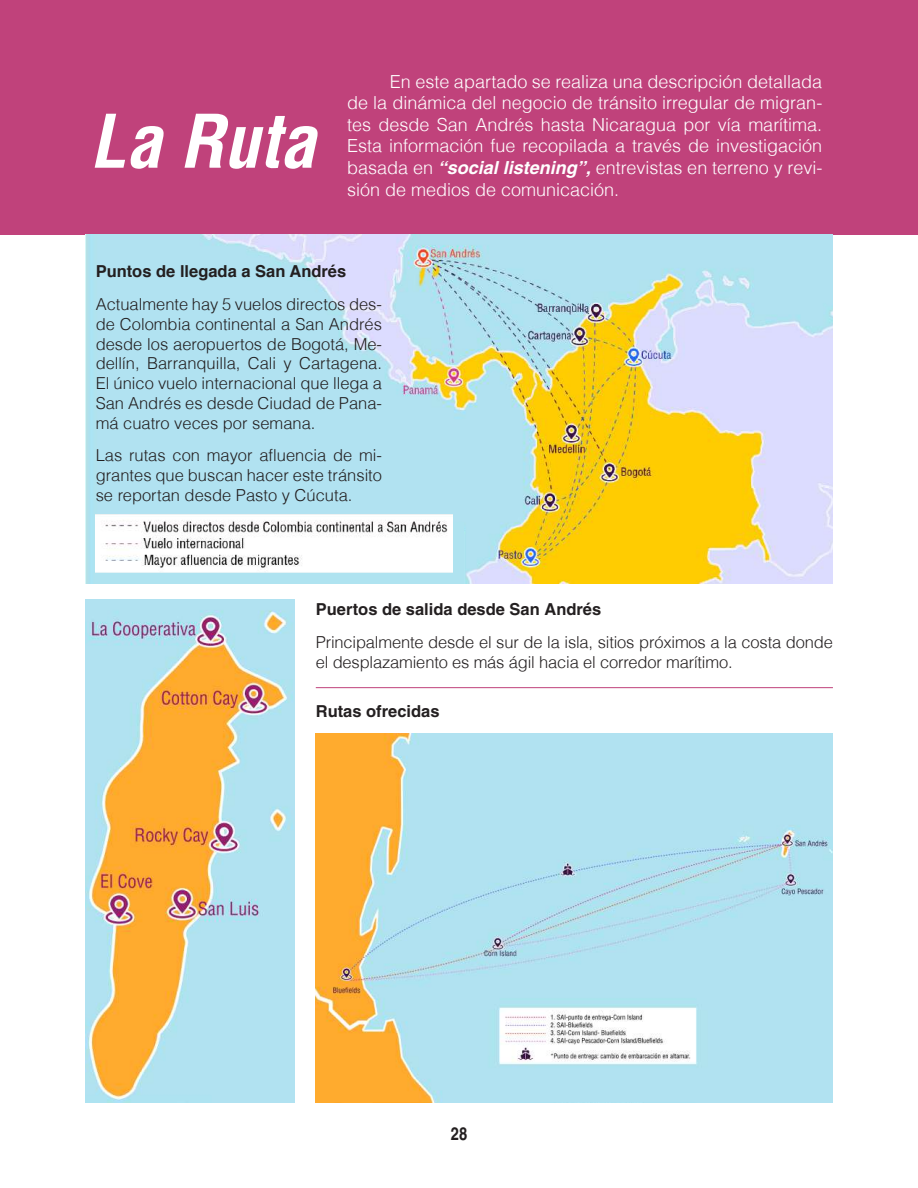
<style>
.page{position:relative;width:918px;height:1188px;background:#fff}
.page>*{position:absolute;margin:0;border:0;box-sizing:border-box;transform-origin:0 0}
.t1{font:italic 700 condensed 72px "Helvetica CE";color:#fff}
.t2{font:300 18px/21.6px "Helvetica";color:#fff;text-align:justify}
.t3{font:700 condensed 18px "Helvetica CE";color:#231f20}
.t4{font:300 16.5px/19.8px "Helvetica";letter-spacing:-.01em;color:#231f20;text-align:justify}
.t5{font:700 16.5px "Helvetica CE";color:#231f20}
.t6{font:700 16.5px "Helvetica";color:#231f20}
.s1{font-family:"Helvetica CE";font-weight:700;font-style:italic}
</style>
<div class="page">
<div style="left:0;top:0;width:918px;height:234px;background:#c0427b"></div>
<img style="left:85px;top:234px;width:748px;height:349px">
<img style="left:85px;top:600px;width:210px;height:503px">
<hr style="left:316px;top:687px;width:517px;height:1px;background:#c0427b">
<img style="left:316px;top:734px;width:517px;height:369px">
<div style="left:96px;top:522px;width:368px;height:61px;background:#afe3f0"></div>
<img style="left:96px;top:514px;width:356px;height:59px">
<h1 class="t1" style="left:90px;top:96px;width:228px">La Ruta</h1>
<p class="t2" style="left:347px;top:70px;width:477px;text-indent:43px">En este apartado se realiza una descripción detallada de la dinámica del negocio de tránsito irregular de migran&shy;tes desde San Andrés hasta Nicaragua por vía marítima.<br>Esta información fue recopilada a través de investigación basada en <span class="s1">“social listening”,</span> entrevistas en terreno y revi&shy;sión de medios de comunicación.</p>
<p class="t6" style="left:96px;top:258px;width:252px">Puntos de llegada a San Andrés</p>
<p class="t4" style="left:96px;top:294px;width:288px">Actualmente hay 5 vuelos directos des&shy;de Colombia continental a San Andrés desde los aeropuertos de Bogotá, Me&shy;dellín, Barranquilla, Cali y Cartagena.<br>El único vuelo internacional que llega a San Andrés es desde Ciudad de Pana&shy;má cuatro veces por semana.</p>
<p class="t4" style="left:96px;top:445px;width:288px">Las rutas con mayor afluencia de mi&shy;grantes que buscan hacer este tránsito se reportan desde Pasto y Cúcuta.</p>
<p class="t5" style="left:316px;top:600px;width:287px">Puertos de salida desde San Andrés</p>
<p class="t4" style="left:316px;top:632px;width:519px">Principalmente desde el sur de la isla, sitios próximos a la costa donde el desplazamiento es más ágil hacia el corredor marítimo.</p>
<p class="t5" style="left:316px;top:701px;width:125px">Rutas ofrecidas</p>
<p class="t3" style="left:451px;top:1122px;width:18px">28</p>
</div>
